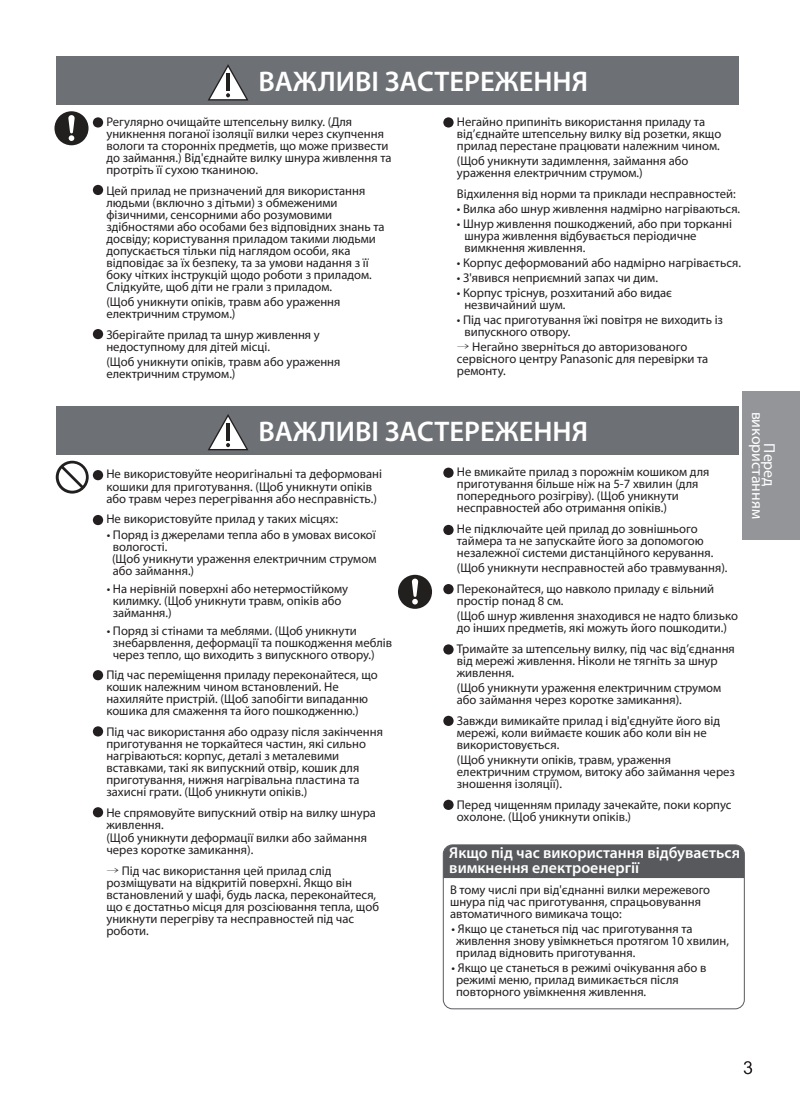
<style>
.page{position:relative;width:800px;height:1119px;background:#fff}
.page>*{position:absolute;margin:0;border:0;box-sizing:border-box;transform-origin:0 0}
.t1{font:600 28.5px "Myriad Pro";color:#fff}
.t2{font:600 15.75px/15px "Myriad Pro";color:#fff}
.t3{font:15.75px/12px "Myriad Pro";color:#fff;text-align:center}
.t4{font:12.6px/12px "Myriad Pro";color:#231f20}
.s1{font-family:"Adobe Song Std";font-weight:300}
</style>
<div class="page">
<svg style="left:56px;top:460px;width:33px;height:33px"></svg>
<svg style="left:743px;top:1061px;width:9px;height:13px"></svg>
<svg style="left:54px;top:111px;width:34px;height:34px"></svg>
<svg style="left:398px;top:574px;width:34px;height:34px"></svg>
<div style="left:93px;top:117px;width:10px;height:10px;background:#231f20;border-radius:50%"></div>
<div style="left:93px;top:185px;width:10px;height:10px;background:#231f20;border-radius:50%"></div>
<div style="left:93px;top:329px;width:10px;height:10px;background:#231f20;border-radius:50%"></div>
<div style="left:443px;top:117px;width:10px;height:10px;background:#231f20;border-radius:50%"></div>
<div style="left:56px;top:406px;width:683px;height:48px;background:#6d7074"></div>
<svg style="left:208px;top:414px;width:40px;height:36px"></svg>
<div style="left:56px;top:56px;width:683px;height:48px;background:#6d7074"></div>
<svg style="left:208px;top:64px;width:40px;height:36px"></svg>
<div style="left:93px;top:470px;width:10px;height:10px;background:#231f20;border-radius:50%"></div>
<div style="left:93px;top:515px;width:10px;height:10px;background:#231f20;border-radius:50%"></div>
<div style="left:93px;top:670px;width:10px;height:10px;background:#231f20;border-radius:50%"></div>
<div style="left:93px;top:726px;width:10px;height:10px;background:#231f20;border-radius:50%"></div>
<div style="left:93px;top:807px;width:10px;height:10px;background:#231f20;border-radius:50%"></div>
<div style="left:443px;top:467px;width:10px;height:11px;background:#231f20;border-radius:50%"></div>
<div style="left:443px;top:524px;width:10px;height:11px;background:#231f20;border-radius:50%"></div>
<div style="left:443px;top:584px;width:10px;height:10px;background:#231f20;border-radius:50%"></div>
<div style="left:443px;top:644px;width:10px;height:10px;background:#231f20;border-radius:50%"></div>
<div style="left:443px;top:715px;width:10px;height:11px;background:#231f20;border-radius:50%"></div>
<div style="left:443px;top:799px;width:10px;height:10px;background:#231f20;border-radius:50%"></div>
<div style="left:445px;top:845px;width:299px;height:32px;background:#57595d"></div>
<div style="left:443px;top:844px;width:301px;height:164px;border:1px solid #57595d;border-radius:9px"></div>
<div style="left:742px;top:391px;width:57px;height:149px;background:#939598"></div>
<h1 class="t1" style="left:258px;top:63px;width:331px">ВАЖЛИВІ ЗАСТЕРЕЖЕННЯ</h1>
<p class="t4" style="left:106px;top:115px;width:286px">Регулярно очищайте штепсельну вилку. (Для уникнення поганої ізоляції вилки через скупчення вологи та сторонніх предметів, що може призвести до займання.) Від'єднайте вилку шнура живлення та протріть її сухою тканиною.</p>
<p class="t4" style="left:106px;top:184px;width:279px">Цей прилад не призначений для використання людьми (включно з дітьми) з обмеженими фізичними, сенсорними або розумовими здібностями або особами без відповідних знань та досвіду; користування приладом такими людьми допускається тільки під наглядом особи, яка відповідає за їх безпеку, та за умови надання з її боку чітких інструкцій щодо роботи з приладом.<br>Слідкуйте, щоб діти не грали з приладом.</p>
<p class="t4" style="left:106px;top:295px;width:235px">(Щоб уникнути опіків, травм або ураження електричним струмом.)</p>
<p class="t4" style="left:106px;top:328px;width:215px">Зберігайте прилад та шнур живлення у недоступному для дітей місці.</p>
<p class="t4" style="left:106px;top:355px;width:235px">(Щоб уникнути опіків, травм або ураження електричним струмом.)</p>
<p class="t4" style="left:457px;top:115px;width:266px">Негайно припиніть використання приладу та від’єднайте штепсельну вилку від розетки, якщо прилад перестане працювати належним чином.</p>
<p class="t4" style="left:457px;top:154px;width:233px">(Щоб уникнути задимлення, займання або ураження електричним струмом.)</p>
<p class="t4" style="left:457px;top:187px;width:280px">Відхилення від норми та приклади несправностей:</p>
<p class="t4" style="left:457px;top:202px;width:285px">• Вилка або шнур живлення надмірно нагріваються.</p>
<p class="t4" style="left:464px;top:217px;width:269px;text-indent:-8px">• Шнур живлення пошкоджений, або при торканні шнура живлення відбувається періодичне вимкнення живлення.</p>
<p class="t4" style="left:457px;top:256px;width:285px">• Корпус деформований або надмірно нагрівається.</p>
<p class="t4" style="left:457px;top:271px;width:202px">• З'явився неприємний запах чи дим.</p>
<p class="t4" style="left:464px;top:286px;width:209px;text-indent:-8px">• Корпус тріснув, розхитаний або видає незвичайний шум.</p>
<p class="t4" style="left:464px;top:313px;width:260px;text-indent:-8px">• Під час приготування їжі повітря не виходить із випускного отвору.</p>
<p class="t4" style="left:457px;top:340px;width:253px"><span class="s1">→</span> Негайно зверніться до авторизованого сервісного центру Panasonic для перевірки та ремонту.</p>
<h1 class="t1" style="left:258px;top:412px;width:331px">ВАЖЛИВІ ЗАСТЕРЕЖЕННЯ</h1>
<p class="t4" style="left:106px;top:468px;width:277px">Не використовуйте неоригінальні та деформовані кошики для приготування. (Щоб уникнути опіків або травм через перегрівання або несправність.)</p>
<p class="t4" style="left:106px;top:513px;width:233px">Не використовуйте прилад у таких місцях:</p>
<p class="t4" style="left:112px;top:528px;width:266px;text-indent:-5px">• Поряд із джерелами тепла або в умовах високої вологості.<br>(Щоб уникнути ураження електричним струмом або займання.)</p>
<p class="t4" style="left:113px;top:582px;width:237px;text-indent:-6px">• На нерівній поверхні або нетермостійкому килимку. (Щоб уникнути травм, опіків або займання.)</p>
<p class="t4" style="left:113px;top:624px;width:281px;text-indent:-6px">• Поряд зі стінами та меблями. (Щоб уникнути знебарвлення, деформації та пошкодження меблів через тепло, що виходить з випускного отвору.)</p>
<p class="t4" style="left:106px;top:668px;width:273px">Під час переміщення приладу переконайтеся, що кошик належним чином встановлений. Не нахиляйте пристрій. (Щоб запобігти випаданню кошика для смаження та його пошкодженню.)</p>
<p class="t4" style="left:106px;top:725px;width:278px">Під час використання або одразу після закінчення приготування не торкайтеся частин, які сильно нагріваються: корпус, деталі з металевими вставками, такі як випускний отвір, кошик для приготування, нижня нагрівальна пластина та захисні грати. (Щоб уникнути опіків.)</p>
<p class="t4" style="left:106px;top:806px;width:271px">Не спрямовуйте випускний отвір на вилку шнура живлення.</p>
<p class="t4" style="left:106px;top:831px;width:262px">(Щоб уникнути деформації вилки або займання через коротке замикання).</p>
<p class="t4" style="left:106px;top:864px;width:274px"><span class="s1">→</span> Під час використання цей прилад слід розміщувати на відкритій поверхні. Якщо він встановлений у шафі, будь ласка, переконайтеся, що є достатньо місця для розсіювання тепла, щоб уникнути перегріву та несправностей під час роботи.</p>
<p class="t4" style="left:457px;top:465px;width:254px">Не вмикайте прилад з порожнім кошиком для приготування більше ніж на 5-7 хвилин (для попереднього розігріву). (Щоб уникнути несправностей або отримання опіків.)</p>
<p class="t4" style="left:457px;top:522px;width:258px">Не підключайте цей прилад до зовнішнього таймера та не запускайте його за допомогою незалежної системи дистанційного керування.</p>
<p class="t4" style="left:457px;top:557px;width:272px;line-height:21px">(Щоб уникнути несправностей або травмування).<br>Переконайтеся, що навколо приладу є вільний</p>
<p class="t4" style="left:457px;top:593px;width:282px;line-height:15px">простір понад 8 см.<br>(Щоб шнур живлення знаходився не надто близько</p>
<p class="t4" style="left:457px;top:617px;width:279px;line-height:21px">до інших предметів, які можуть його пошкодити.)<br>Тримайте за штепсельну вилку, під час від’єднання</p>
<p class="t4" style="left:457px;top:654px;width:262px">від мережі живлення. Ніколи не тягніть за шнур живлення.</p>
<p class="t4" style="left:457px;top:681px;width:266px">(Щоб уникнути ураження електричним струмом або займання через коротке замикання).</p>
<p class="t4" style="left:457px;top:714px;width:265px">Завжди вимикайте прилад і від'єднуйте його від мережі, коли виймаєте кошик або коли він не використовується.</p>
<p class="t4" style="left:457px;top:753px;width:279px">(Щоб уникнути опіків, травм, ураження електричним струмом, витоку або займання через зношення ізоляції).</p>
<p class="t4" style="left:457px;top:798px;width:276px">Перед чищенням приладу зачекайте, поки корпус охолоне. (Щоб уникнути опіків.)</p>
<p class="t2" style="left:449px;top:845px;width:292px">Якщо під час використання відбувається вимкнення електроенергії</p>
<p class="t4" style="left:450px;top:883px;width:261px">В тому числі при від'єднанні вилки мережевого шнура під час приготування, спрацьовування автоматичного вимикача тощо:</p>
<p class="t4" style="left:456px;top:922px;width:274px;text-indent:-5px">• Якщо це станеться під час приготування та живлення знову увімкнеться протягом 10 хвилин, прилад відновить приготування.</p>
<p class="t4" style="left:456px;top:961px;width:252px;text-indent:-5px">• Якщо це станеться в режимі очікування або в режимі меню, прилад вимикається після повторного увімкнення живлення.</p>
<p class="t3" style="left:775px;top:411px;width:109px;rotate:90deg">Перед використанням</p>
</div>
